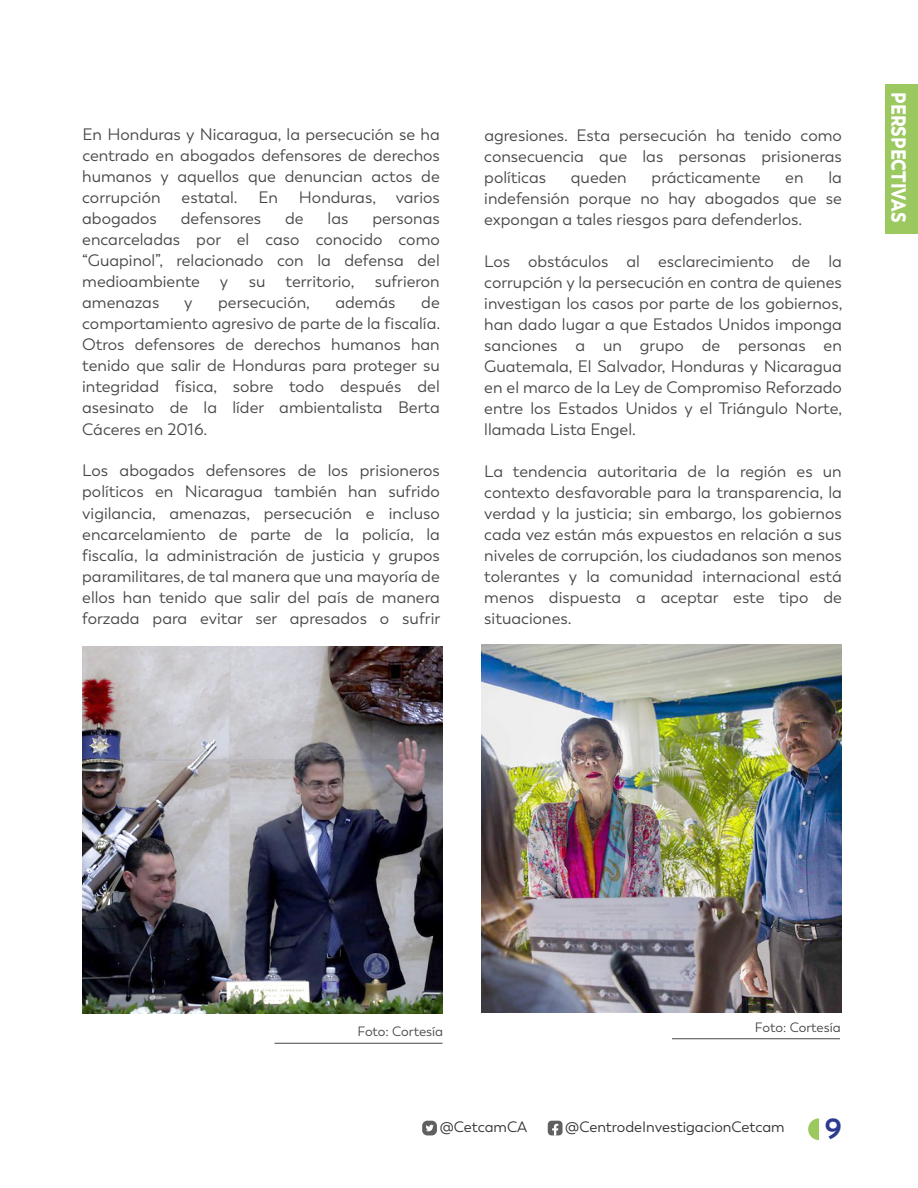
<style>
.page{position:relative;width:918px;height:1188px;background:#fff}
.page>*{position:absolute;margin:0;border:0;box-sizing:border-box;transform-origin:0 0}
.t1{font:700 29.1px "Trenda";color:#2c3b90}
.t2{font:900 20.4px "Trenda";color:#fff;scale:.86 1}
.t3{font:16.5px/21px "Trenda";color:#464646;text-align:justify}
.t4{font:15px "Trenda";color:#303030}
.t5{font:13.5px "Trenda";letter-spacing:-.005em;color:#464646}
</style>
<div class="page">
<svg style="left:808px;top:1118px;width:11px;height:22px"></svg>
<div style="left:422px;top:1121px;width:15px;height:14px;background:#606060;border-radius:5px"></div>
<svg style="left:426px;top:1125px;width:8px;height:7px"></svg>
<svg style="left:548px;top:1121px;width:15px;height:14px"></svg>
<hr style="left:672px;top:1038px;width:168px;height:1px;background:#464646">
<hr style="left:274px;top:1043px;width:168px;height:1px;background:#464646">
<div style="left:885px;top:84px;width:33px;height:150px;background:#9cc860"></div>
<img style="left:82px;top:646px;width:360px;height:368px">
<img style="left:482px;top:645px;width:359px;height:367px">
<p class="t3" style="left:82px;top:124px;width:359px">En Honduras y Nicaragua, la persecución se ha centrado en abogados defensores de derechos humanos y aquellos que denuncian actos de corrupción</p>
<p class="t3" style="left:182px;top:187px;width:98px">estatal. En</p>
<p class="t3" style="left:299px;top:187px;width:142px">Honduras, varios</p>
<p class="t3" style="left:82px;top:209px;width:76px">abogados</p>
<p class="t3" style="left:181px;top:209px;width:82px">defensores</p>
<p class="t3" style="left:285px;top:209px;width:20px">de</p>
<p class="t3" style="left:328px;top:209px;width:22px">las</p>
<p class="t3" style="left:82px;top:209px;width:359px;text-indent:290px">personas encarceladas por el caso conocido como “Guapinol”, relacionado con la defensa del medioambiente y su territorio, sufrieron amenazas</p>
<p class="t3" style="left:82px;top:293px;width:360px;text-indent:339px">de comportamiento agresivo de parte de la fiscalía.<br>Otros defensores de derechos humanos han tenido que salir de Honduras para proteger su integridad física, sobre todo después del asesinato de la líder ambientalista Berta Cáceres en 2016.</p>
<p class="t3" style="left:82px;top:461px;width:360px">Los abogados defensores de los prisioneros políticos en Nicaragua también han sufrido vigilancia, amenazas, persecución e incluso encarcelamiento de parte de la policía, la fiscalía, la administración de justicia y grupos paramilitares, de tal manera que una mayoría de ellos han tenido que salir del país de manera forzada para evitar ser apresados o sufrir</p>
<p class="t3" style="left:184px;top:293px;width:10px">y</p>
<p class="t3" style="left:218px;top:293px;width:93px">persecución,</p>
<p class="t3" style="left:335px;top:293px;width:62px">además</p>
<p class="t3" style="left:484px;top:125px;width:359px">agresiones. Esta persecución ha tenido como consecuencia que las personas prisioneras políticas</p>
<p class="t3" style="left:484px;top:167px;width:359px;text-indent:344px">la indefensión porque no hay abogados que se expongan a tales riesgos para defenderlos.</p>
<p class="t3" style="left:484px;top:251px;width:360px">Los obstáculos al esclarecimiento de la corrupción y la persecución en contra de quienes investigan los casos por parte de los gobiernos, han dado lugar a que Estados Unidos imponga sanciones a un grupo de personas en Guatemala, El Salvador, Honduras y Nicaragua en el marco de la Ley de Compromiso Reforzado entre los Estados Unidos y el Triángulo Norte, llamada Lista Engel.</p>
<p class="t3" style="left:484px;top:461px;width:359px">La tendencia autoritaria de la región es un contexto desfavorable para la transparencia, la verdad y la justicia; sin embargo, los gobiernos cada vez están más expuestos en relación a sus niveles de corrupción, los ciudadanos son menos tolerantes y la comunidad internacional está menos dispuesta a aceptar este tipo de situaciones.</p>
<p class="t3" style="left:571px;top:167px;width:57px">queden</p>
<p class="t3" style="left:652px;top:167px;width:110px">prácticamente</p>
<p class="t3" style="left:785px;top:167px;width:20px">en</p>
<p class="t2" style="left:912px;top:92px;width:153px;rotate:90deg">PERSPECTIVAS</p>
<p class="t5" style="left:357px;top:1024px;width:87px">Foto: Cortesía</p>
<p class="t5" style="left:755px;top:1019px;width:87px">Foto: Cortesía</p>
<p class="t4" style="left:440px;top:1118px;width:89px">@CetcamCA</p>
<p class="t4" style="left:565px;top:1118px;width:221px">@CentrodeInvestigacionCetcam</p>
<h1 class="t1" style="left:825px;top:1111px;width:19px">9</h1>
</div>
